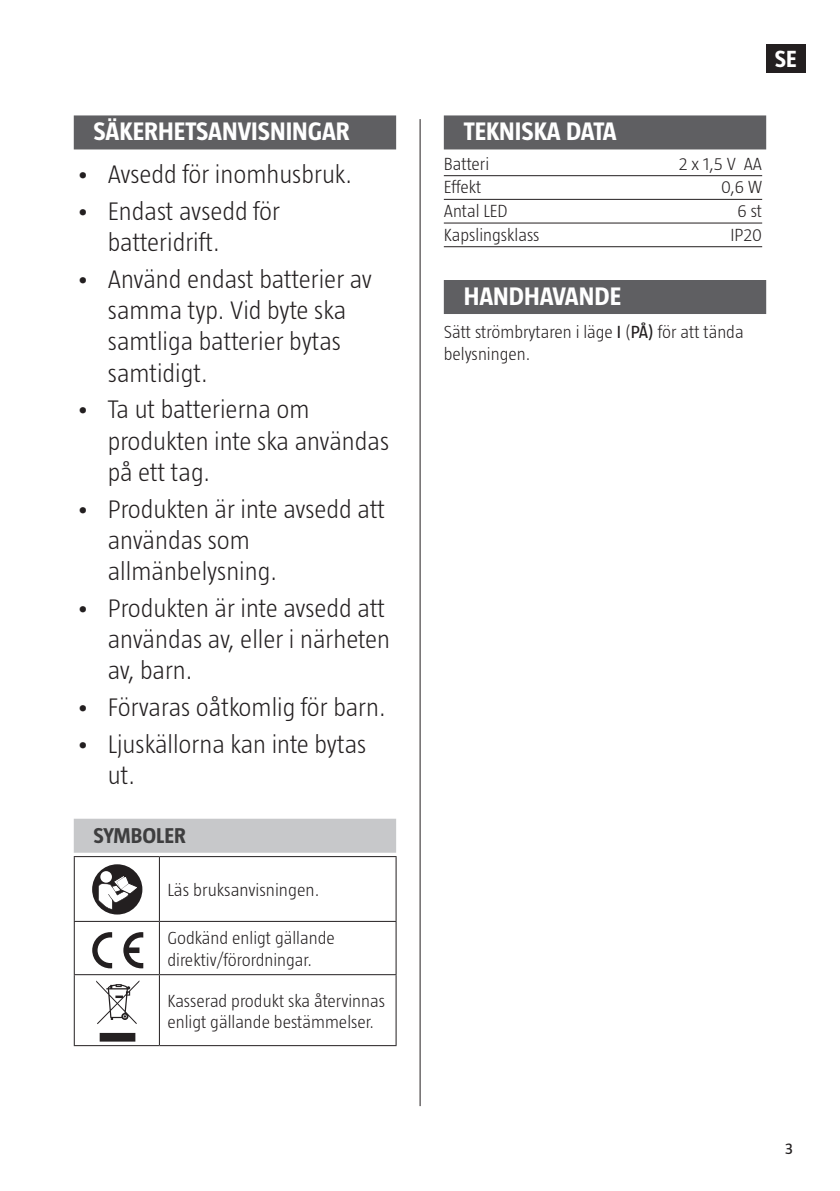
<style>
.page{position:relative;width:840px;height:1191px;background:#fff}
.page>*{position:absolute;margin:0;border:0;box-sizing:border-box;transform-origin:0 0}
.t1{font:300 26px/31.2px "Taz";color:#231f20}
.t2{font:700 26px "Taz";color:#fff}
.t3{font:700 24px "Taz";color:#fff}
.t4{font:700 22px "Taz";color:#3e3e3f}
.t5{font:300 18px/21.6px "Taz";color:#231f20}
.t6{font:16px "Taz";color:#231f20}
.s1{font-weight:400}
</style>
<div class="page">
<div style="left:765px;top:44px;width:39px;height:28px;background:#231f20"></div>
<hr style="left:419px;top:119px;width:1px;height:987px;background:#231f20">
<div style="left:443px;top:115px;width:322px;height:34px;background:#5f5f62"></div>
<hr style="left:443px;top:175px;width:318px;height:1px;background:#231f20">
<hr style="left:443px;top:199px;width:318px;height:1px;background:#231f20">
<hr style="left:443px;top:223px;width:318px;height:1px;background:#231f20">
<hr style="left:443px;top:246px;width:318px;height:1px;background:#231f20">
<div style="left:443px;top:280px;width:322px;height:34px;background:#5f5f62"></div>
<div style="left:74px;top:115px;width:322px;height:34px;background:#5f5f62"></div>
<div style="left:74px;top:818px;width:322px;height:34px;background:#c7c8ca"></div>
<hr style="left:74px;top:856px;width:85px;height:1px;background:#231f20">
<hr style="left:159px;top:856px;width:237px;height:1px;background:#231f20">
<hr style="left:74px;top:857px;width:1px;height:64px;background:#231f20">
<hr style="left:159px;top:857px;width:1px;height:64px;background:#231f20">
<hr style="left:395px;top:857px;width:1px;height:64px;background:#231f20">
<hr style="left:74px;top:921px;width:85px;height:1px;background:#231f20">
<hr style="left:74px;top:922px;width:1px;height:52px;background:#231f20">
<hr style="left:159px;top:921px;width:237px;height:1px;background:#231f20">
<hr style="left:159px;top:922px;width:1px;height:52px;background:#231f20">
<hr style="left:395px;top:922px;width:1px;height:52px;background:#231f20">
<hr style="left:74px;top:974px;width:85px;height:1px;background:#231f20">
<hr style="left:74px;top:975px;width:1px;height:70px;background:#231f20">
<hr style="left:159px;top:974px;width:237px;height:1px;background:#231f20">
<hr style="left:159px;top:975px;width:1px;height:70px;background:#231f20">
<hr style="left:395px;top:975px;width:1px;height:70px;background:#231f20">
<hr style="left:74px;top:1045px;width:85px;height:1px;background:#231f20">
<hr style="left:159px;top:1045px;width:237px;height:1px;background:#231f20">
<div style="left:92px;top:864px;width:50px;height:50px;background:#231f20;border-radius:50%"></div>
<div style="left:100px;top:871px;width:12px;height:11px;background:#fff;border-radius:50%"></div>
<svg style="left:98px;top:875px;width:41px;height:34px"></svg>
<svg style="left:92px;top:932px;width:20px;height:36px"></svg>
<svg style="left:123px;top:932px;width:20px;height:36px"></svg>
<svg style="left:96px;top:980px;width:43px;height:61px"></svg>
<p class="t2" style="left:94px;top:117px;width:258px">SÄKERHETSANVISNINGAR</p>
<p class="t1" style="left:76px;top:158px;width:278px">• Avsedd för inomhusbruk.</p>
<p class="t1" style="left:108px;top:195px;width:174px;text-indent:-32px">• Endast avsedd för batteridrift.</p>
<p class="t1" style="left:108px;top:263px;width:265px;text-indent:-32px">• Använd endast batterier av samma typ. Vid byte ska samtliga batterier bytas samtidigt.</p>
<p class="t1" style="left:108px;top:394px;width:283px;text-indent:-32px">• Ta ut batterierna om produkten inte ska användas på ett tag.</p>
<p class="t1" style="left:108px;top:493px;width:279px;text-indent:-32px">• Produkten är inte avsedd att användas som allmänbelysning.</p>
<p class="t1" style="left:108px;top:592px;width:283px;text-indent:-32px">• Produkten är inte avsedd att användas av, eller i närheten av, barn.</p>
<p class="t1" style="left:76px;top:691px;width:311px">• Förvaras oåtkomlig för barn.</p>
<p class="t1" style="left:108px;top:728px;width:260px;text-indent:-32px">• Ljuskällorna kan inte bytas ut.</p>
<p class="t4" style="left:94px;top:823px;width:94px">SYMBOLER</p>
<p class="t5" style="left:167px;top:879px;width:153px">Läs bruksanvisningen.</p>
<p class="t5" style="left:167px;top:927px;width:169px">Godkänd enligt gällande direktiv/förordningar.</p>
<p class="t5" style="left:167px;top:989px;width:219px">Kasserad produkt ska återvinnas enligt gällande bestämmelser.</p>
<p class="t3" style="left:774px;top:45px;width:23px">SE</p>
<p class="t2" style="left:463px;top:117px;width:154px">TEKNISKA DATA</p>
<p class="t5" style="left:443px;top:153px;width:47px">Batteri</p>
<p class="t5" style="left:678px;top:153px;width:85px">2 x 1,5 V AA</p>
<p class="t5" style="left:443px;top:176px;width:39px">Effekt</p>
<p class="t5" style="left:720px;top:176px;width:43px">0,6 W</p>
<p class="t5" style="left:443px;top:200px;width:65px">Antal LED</p>
<p class="t5" style="left:737px;top:200px;width:26px">6 st</p>
<p class="t5" style="left:443px;top:224px;width:97px">Kapslingsklass</p>
<p class="t5" style="left:730px;top:224px;width:33px">IP20</p>
<p class="t2" style="left:463px;top:281px;width:159px">HANDHAVANDE</p>
<p class="t5" style="left:443px;top:321px;width:301px">Sätt strömbrytaren i läge <span class="s1">I</span> (<span class="s1">PÅ)</span> för att tända belysningen.</p>
<p class="t6" style="left:784px;top:1139px;width:9px">3</p>
</div>
